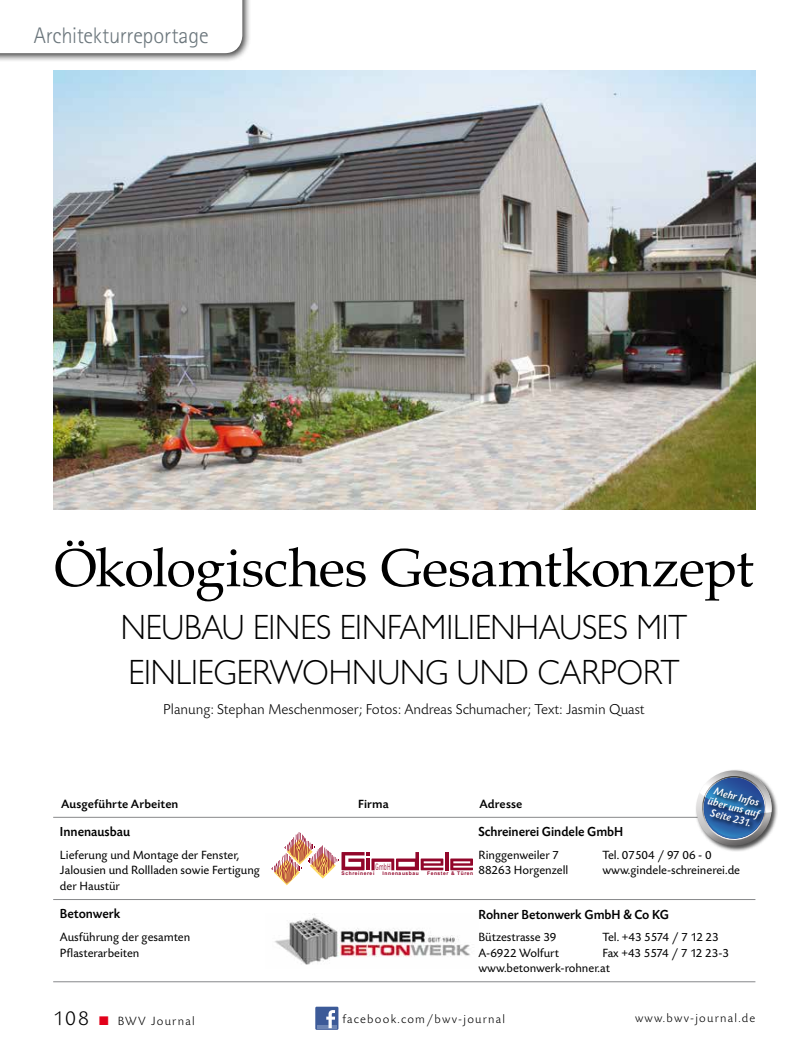
<style>
.page{position:relative;width:798px;height:1053px;background:#fff}
.page>*{position:absolute;margin:0;border:0;box-sizing:border-box;transform-origin:0 0}
.t1{font:53.75px "Book Antiqua";letter-spacing:-.01em;color:#000}
.t2{font:300 35px/45px "Gill Sans";letter-spacing:-.005em;color:#000;scale:.93 1}
.t3{font:300 22.5px "Rotis Sans Serif";letter-spacing:-.01em;color:#6b767c}
.t4{font:300 15px "Today SB";color:#000}
.t5{font:15px "Today SHOP";color:#000}
.t6{font:500 13.75px "Today SB";color:#000;scale:.95 1}
.t7{font:12.5px/15.6px "Today SB";color:#000}
.t8{font:12.5px "Today SHOP";color:#000}
.t9{font:300 12.5px "Today SB";letter-spacing:.1em;color:#000}
.t10{font:500 12.5px "Today SB";letter-spacing:.01em;color:#000}
.t11{font:12.5px "Today SB";letter-spacing:-.02em;color:#000}
.t12{font:11.25px/10.9px "Today SB Med Ita";color:#fff;text-align:center}
.t13{font:9.5px "Bell Gothic BT";color:#92062a;scale:.62 1}
.t14{font:700 4.88px "Arial";letter-spacing:.12em;color:#92062a}
.s1{font-family:"Myriad Pro";font-weight:600}
.s2{font-size:21.25px}
.s3{color:#e2001a}
</style>
<div class="page">
<div style="left:315px;top:1006px;width:23px;height:23px;background:#3c5a98"></div>
<svg style="left:317px;top:1025px;width:19px;height:3px"></svg>
<svg style="left:326px;top:1010px;width:9px;height:18px"></svg>
<img style="left:274px;top:914px;width:196px;height:51px">
<hr style="left:445px;top:852px;width:3px;height:18px;background:#92062a">
<svg style="left:450px;top:858px;width:23px;height:12px"></svg>
<svg style="left:271px;top:832px;width:172px;height:53px"></svg>
<img style="left:53px;top:71px;width:702px;height:439px">
<div style="left:0;top:0;width:251px;height:62px;background:#000;opacity:.75"></div>
<svg style="left:0;top:0;width:242px;height:53px"></svg>
<hr style="left:53px;top:981px;width:702px;height:1px;background:#87888a">
<hr style="left:53px;top:899px;width:702px;height:1px;background:#87888a">
<hr style="left:53px;top:817px;width:702px;height:1px;background:#87888a">
<div style="left:694px;top:769px;width:83px;height:82px;background:#000;opacity:.7"></div>
<svg style="left:692px;top:770px;width:83px;height:79px"></svg>
<div style="left:706px;top:787px;width:61px;height:45px;background:#000;opacity:.75"></div>
<h3 class="t3" style="left:34px;top:23px;width:176px">Architekturreportage</h3>
<h1 class="t1" style="left:54px;top:534px;width:700px">Ökologisches Gesamtkonzept</h1>
<h2 class="t2" style="left:121px;top:603px;width:610px">NEUBAU EINES EINFAMILIENHAUSES MIT<br>EINLIEGERWOHNUNG UND CARPORT</h2>
<p class="t4" style="left:163px;top:701px;width:482px">Planung: Stephan Meschenmoser; Fotos: Andreas Schumacher; Text: Jasmin Quast</p>
<p class="t12" style="left:712px;top:785px;width:55px;rotate:15deg">Mehr Infos über uns auf<br>Seite 231.</p>
<p class="t10" style="left:61px;top:797px;width:119px">Ausgeführte Arbeiten</p>
<p class="t10" style="left:358px;top:797px;width:32px">Firma</p>
<p class="t10" style="left:479px;top:797px;width:44px">Adresse</p>
<p class="t6" style="left:60px;top:824px;width:75px">Innenausbau</p>
<p class="t6" style="left:478px;top:824px;width:154px">Schreinerei Gindele GmbH</p>
<p class="t7" style="left:478px;top:847px;width:82px">Ringgenweiler 7</p>
<p class="t7" style="left:602px;top:847px;width:111px">Tel. 07504 / 97 06 - 0</p>
<p class="t7" style="left:478px;top:862px;width:91px">88263 Horgenzell</p>
<p class="t7" style="left:602px;top:862px;width:139px">www.gindele-schreinerei.de</p>
<p class="t5" style="left:62px;top:825px;width:70px">Innenausbau</p>
<p class="t5" style="left:480px;top:825px;width:145px">Schreinerei Gindele GmbH</p>
<p class="t8" style="left:480px;top:862px;width:73px">Ringgenweiler 7</p>
<p class="t8" style="left:604px;top:862px;width:82px">Tel. 07504 9706-0</p>
<p class="t7" style="left:60px;top:847px;width:201px">Lieferung und Montage der Fenster,<br>Jalou en un Rollladen sowi Fertigung der Haustür</p>
<p class="t13" style="left:375px;top:860px;width:27px">GmbH</p>
<p class="t8" style="left:62px;top:862px;width:152px">Innensimsen, diverse Einzelmöbel,</p>
<p class="t14" style="left:341px;top:869px;width:34px">Schreinerei</p>
<p class="t14" style="left:382px;top:869px;width:38px">Innenausbau</p>
<p class="t14" style="left:427px;top:869px;width:48px">Fenster &amp; Türen</p>
<p class="t6" style="left:60px;top:906px;width:65px">Betonwerk</p>
<p class="t6" style="left:478px;top:906px;width:202px">Rohner Betonwerk GmbH <span class="s1">&amp;</span> Co KG</p>
<p class="t7" style="left:478px;top:929px;width:79px">Bützestrasse 39</p>
<p class="t11" style="left:602px;top:930px;width:118px">Tel. +43 5574 / 7 12 23</p>
<p class="t7" style="left:478px;top:945px;width:82px">A-6922 Wolfurt</p>
<p class="t7" style="left:60px;top:929px;width:132px">Ausführung der gesamten<br>Pflasterarbeiten</p>
<p class="t7" style="left:478px;top:945px;width:252px;text-indent:124px">Fax +43 5574 / 7 12 23-3 www.betonwerk-rohner.at</p>
<p class="t9" style="left:53px;top:1014px;width:143px"><span class="s2">108</span> <span class="s3">■</span> BWV Journal</p>
<p class="t9" style="left:342px;top:1012px;width:164px">facebook.com/bwv-journal</p>
<p class="t9" style="left:634px;top:1010px;width:122px">www.bwv-journal.de</p>
</div>
